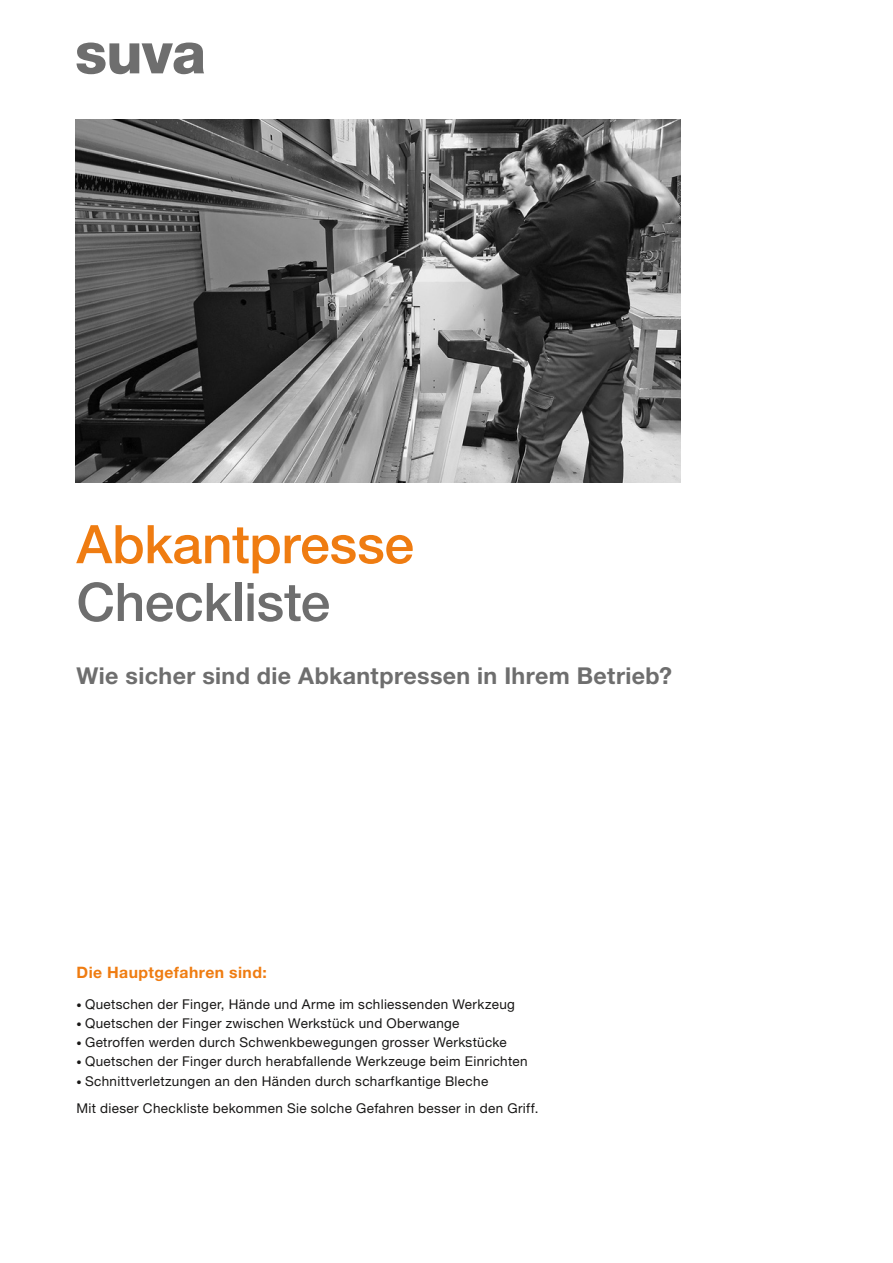
<style>
.page{position:relative;width:893px;height:1263px;background:#fff}
.page>*{position:absolute;margin:0;border:0;box-sizing:border-box;transform-origin:0 0}
.t1{font:500 53.25px "Helvetica Neue LT Std";letter-spacing:-.005em;color:#ef7c11}
.t2{font:500 53.25px "Helvetica Neue LT Std";letter-spacing:-.01em;color:#6e6e6e}
.t3{font:700 23.25px "Helvetica Neue LT Std";letter-spacing:.015em;color:#6e6e6e}
.t4{font:700 15.75px "Helvetica Neue LT Std";letter-spacing:.03em;color:#ef7c11}
.t5{font:13.5px/27px "Helvetica Neue LT Std";letter-spacing:.025em;color:#181716}
.s1{font-weight:300;font-size:10.5px}
</style>
<div class="page">
<svg style="left:77px;top:43px;width:127px;height:31px"></svg>
<img style="left:76px;top:119px;width:604px;height:364px">
<h1 class="t1" style="left:77px;top:512px;width:339px">Abkantpresse</h1>
<h1 class="t2" style="left:77px;top:570px;width:255px">Checkliste</h1>
<h2 class="t3" style="left:77px;top:662px;width:597px">Wie sicher sind die Abkantpressen in Ihrem Betrieb?</h2>
<p class="t4" style="left:77px;top:962px;width:192px">Die Hauptgefahren sind:</p>
<p class="t5" style="left:77px;top:990px;width:440px"><span class="s1">•</span> Quetschen der Finger, Hände und Arme im schliessenden Werkzeug</p>
<p class="t5" style="left:77px;top:1009px;width:385px"><span class="s1">•</span> Quetschen der Finger zwischen Werkstück und Oberwange</p>
<p class="t5" style="left:77px;top:1029px;width:432px"><span class="s1">•</span> Getroffen werden durch Schwenkbewegungen grosser Werkstücke</p>
<p class="t5" style="left:77px;top:1048px;width:453px"><span class="s1">•</span> Quetschen der Finger durch herabfallende Werkzeuge beim Einrichten</p>
<p class="t5" style="left:77px;top:1067px;width:463px"><span class="s1">•</span> Schnittverletzungen an den Händen durch scharfkantige Bleche<br>Mit dieser Checkliste bekommen Sie solche Gefahren besser in den Griff.</p>
</div>
